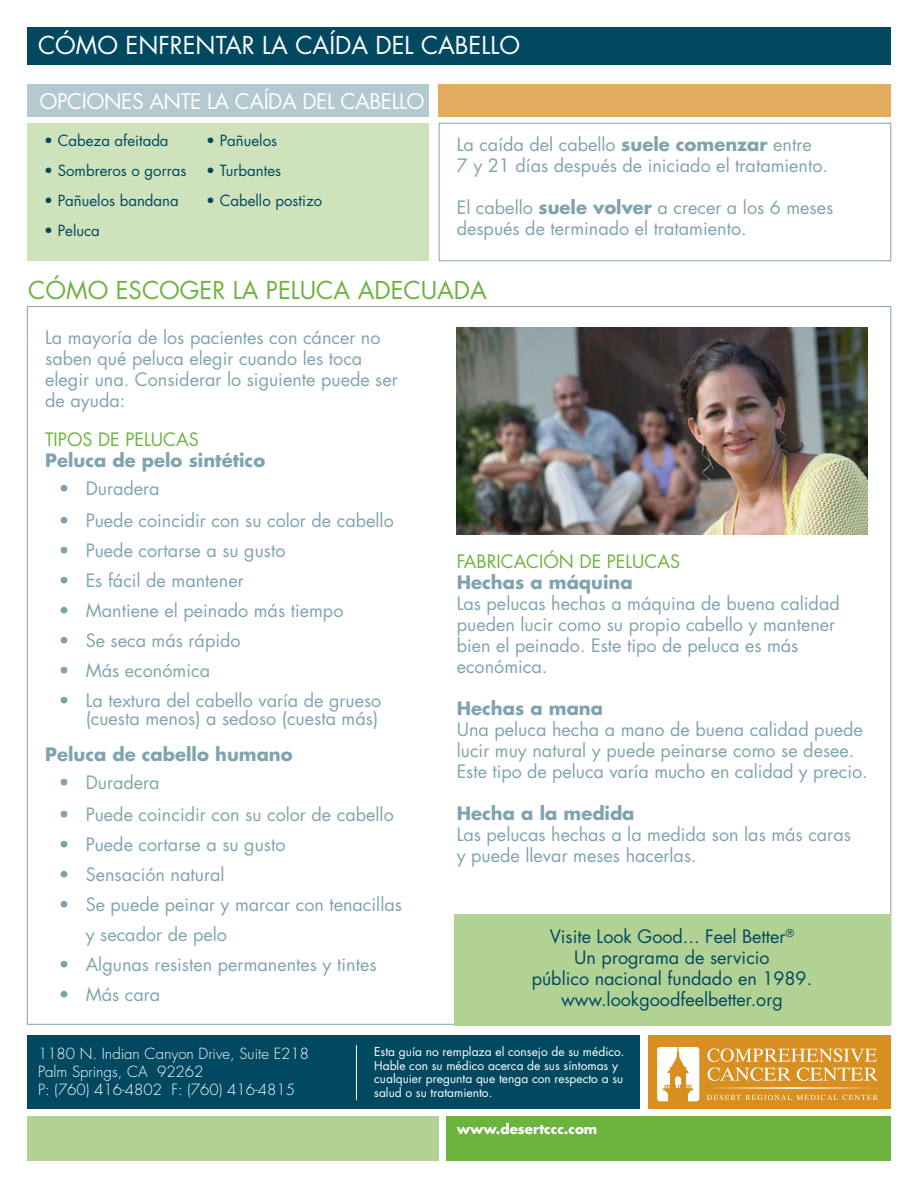
<style>
.page{position:relative;width:918px;height:1188px;background:#fff}
.page>*{position:absolute;margin:0;border:0;box-sizing:border-box;transform-origin:0 0}
.t1{font:24px "Futura";color:#fff}
.t2{font:24px "Futura";color:#6db33f}
.t3{font:21px "Futura";letter-spacing:-.02em;color:#fff}
.t4{font:18px/21px "Futura";color:#80a4af}
.t5{font:18px/21px "Futura";color:#004960;text-align:center}
.t6{font:700 18px "Futura";color:#80a4af}
.t7{font:18px "Futura";color:#6db33f}
.t8{font:15px "Futura";color:#004960}
.t9{font:300 15px/18px "Futura";color:#fff}
.t10{font:700 13.5px "Futura";color:#fff}
.t11{font:12px/13.5px "Futura";color:#fff}
.s1{font-weight:700}
</style>
<div class="page">
<div style="left:439px;top:84px;width:452px;height:33px;background:#e4ac5f"></div>
<div style="left:27px;top:1116px;width:411px;height:45px;background:#b2d295"></div>
<div style="left:446px;top:1116px;width:445px;height:45px;background:#6db33f"></div>
<div style="left:648px;top:1036px;width:243px;height:73px;background:#d98f20"></div>
<div style="left:27px;top:1036px;width:613px;height:73px;background:#004960"></div>
<svg style="left:711px;top:1087px;width:162px;height:2px"></svg>
<svg style="left:707px;top:1048px;width:171px;height:33px"></svg>
<svg style="left:707px;top:1095px;width:171px;height:5px"></svg>
<svg style="left:657px;top:1047px;width:42px;height:54px"></svg>
<div style="left:27px;top:27px;width:864px;height:37px;background:#004960"></div>
<div style="left:27px;top:123px;width:402px;height:138px;background:#cee2bc"></div>
<div style="left:27px;top:84px;width:401px;height:33px;background:#b3c8cf"></div>
<div style="left:439px;top:123px;width:452px;height:138px;border:1px solid #80a4af"></div>
<img style="left:457px;top:328px;width:411px;height:206px">
<hr style="left:356px;top:1045px;width:1px;height:55px;background:#fff">
<div style="left:454px;top:914px;width:437px;height:112px;background:#b2d295"></div>
<h1 class="t1" style="left:38px;top:30px;width:147px">CÓMO EN FREN</h1>
<h1 class="t1" style="left:216px;top:30px;width:112px">TAR LA CAÍDA</h1>
<h1 class="t1" style="left:376px;top:30px;width:14px">DEL</h1>
<h1 class="t1" style="left:421px;top:30px;width:32px">CABELLO</h1>
<p class="t3" style="left:39px;top:88px;width:117px">OPCION ES ANT</p>
<p class="t3" style="left:190px;top:88px;width:224px">E LA CAÍDA DEL CABELLO</p>
<p class="t8" style="left:44px;top:131px;width:126px">• Cabeza afeitada</p>
<p class="t8" style="left:206px;top:131px;width:72px">• Pañuelos</p>
<p class="t8" style="left:44px;top:161px;width:144px">• Sombreros o gorras</p>
<p class="t8" style="left:206px;top:161px;width:76px">• Turbantes</p>
<p class="t8" style="left:44px;top:191px;width:136px">• Pañuelos bandana</p>
<p class="t8" style="left:206px;top:191px;width:118px">• Cabello postizo</p>
<p class="t8" style="left:44px;top:221px;width:57px">• Peluca</p>
<p class="t4" style="left:457px;top:134px;width:373px">La caída del cabello <span class="s1">suele comenzar</span> entre<br>7 y 21 días después de iniciado el tratamiento.</p>
<p class="t4" style="left:457px;top:197px;width:378px">El cabello <span class="s1">suele volver</span> a crecer a los 6 meses después de terminado el tratamiento.</p>
<h1 class="t2" style="left:28px;top:275px;width:451px">CóMO ESCOGER LA PELUCAADECUADA</h1>
<p class="t4" style="left:45px;top:327px;width:354px">La mayoría de los pacientes con cáncer no saben qué peluca elegir cuando les toca elegir una. Considerar lo siguiente puede ser de ayuda:</p>
<p class="t7" style="left:45px;top:428px;width:155px">TIPOS DE PELUCAS</p>
<p class="t6" style="left:45px;top:448px;width:222px">Peluca de pelo sintético</p>
<p class="t4" style="left:59px;top:479px;width:102px">• Duradera</p>
<p class="t4" style="left:59px;top:510px;width:337px">• Puede coincidir con su color de cabello</p>
<p class="t4" style="left:59px;top:540px;width:228px">• Puede cortarse a su gusto</p>
<p class="t4" style="left:59px;top:570px;width:187px">• Es fácil de mantener</p>
<p class="t4" style="left:59px;top:600px;width:286px">• Mantiene el peinado más tiempo</p>
<p class="t4" style="left:59px;top:630px;width:183px">• Se seca más rápido</p>
<p class="t4" style="left:59px;top:660px;width:153px">• Más económica</p>
<p class="t4" style="left:59px;top:692px;width:324px;line-height:18px;text-align:right">• La textura del cabello varía de grueso (cuesta menos) a sedoso (cuesta más)</p>
<p class="t6" style="left:45px;top:742px;width:249px">Peluca de cabello humano</p>
<p class="t4" style="left:59px;top:773px;width:102px">• Duradera</p>
<p class="t4" style="left:59px;top:804px;width:337px">• Puede coincidir con su color de cabello</p>
<p class="t4" style="left:59px;top:834px;width:228px">• Puede cortarse a su gusto</p>
<p class="t4" style="left:59px;top:864px;width:167px">• Sensación natural</p>
<p class="t4" style="left:86px;top:890px;width:318px;line-height:30px;text-indent:-27px">• Se puede peinar y marcar con tenacillas y secador de pelo</p>
<p class="t4" style="left:59px;top:954px;width:319px">• Algunas resisten permanentes y tintes</p>
<p class="t4" style="left:59px;top:984px;width:103px">• Más cara</p>
<p class="t7" style="left:457px;top:550px;width:225px">FABRICACIÓN DE PELUCAS</p>
<p class="t6" style="left:457px;top:570px;width:177px">Hechas a máquina</p>
<p class="t4" style="left:457px;top:593px;width:385px">Las pelucas hechas a máquina de buena calidad pueden lucir como su propio cabello y mantener bien el peinado. Este tipo de peluca es más económica.</p>
<p class="t6" style="left:457px;top:696px;width:148px">Hechas a mana</p>
<p class="t4" style="left:457px;top:719px;width:412px">Una peluca hecha a mano de buena calidad puede lucir muy natural y puede peinarse como se desee.<br>Este tipo de peluca varía mucho en calidad y precio.</p>
<p class="t6" style="left:457px;top:801px;width:179px">Hecha a la medida</p>
<p class="t4" style="left:457px;top:824px;width:396px">Las pelucas hechas a la medida son las más caras y puede llevar meses hacerlas.</p>
<p class="t5" style="left:532px;top:926px;width:282px">Visite Look Good... Feel Better<sup>®<br></sup>Un programa de servicio<br>público nacional fundado en 1989. www.lookgoodfeelbetter.org</p>
<p class="t9" style="left:38px;top:1045px;width:273px">1180 N . Indian Canyon Drive, Suite E218<br>Palm Springs, CA 92262<br>P: (760) 416-4802 F: (760) 416-4815</p>
<p class="t11" style="left:374px;top:1045px;width:252px">Esta guía no remplaza el consejo de su médico.<br>Hable con su médico acerca de sus síntomas y cualquier pregunta que tenga con respecto a su salud o su tratamiento.</p>
<p class="t10" style="left:457px;top:1120px;width:142px">www.desertccc.com</p>
</div>
